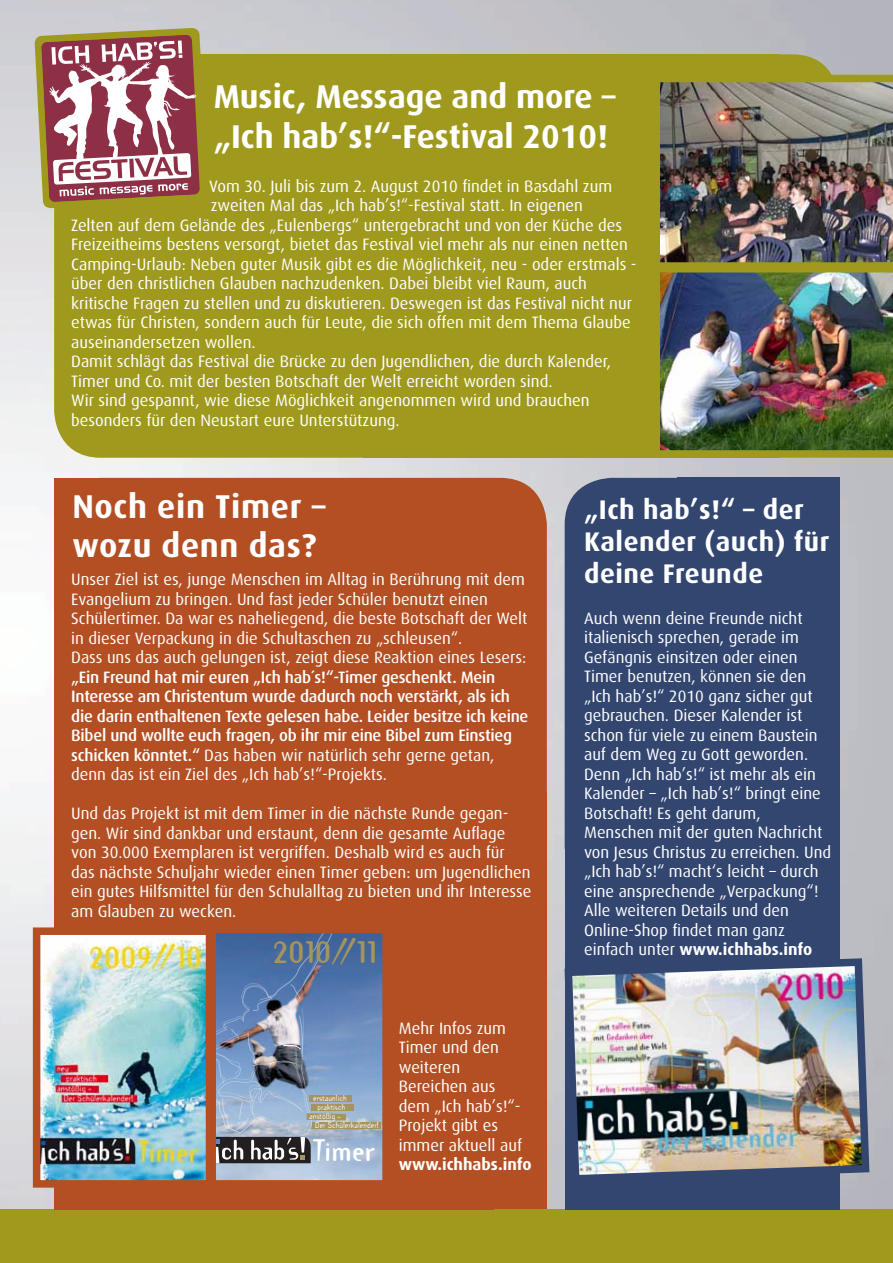
<style>
.page{position:relative;width:893px;height:1263px;background:#fff}
.page>*{position:absolute;margin:0;border:0;box-sizing:border-box;transform-origin:0 0}
.t1{font:700 33px/39.6px "Dax";color:#fff}
.t2{font:700 33px/39.6px "Dax";letter-spacing:.02em;color:#fff}
.t3{font:700 30.3px "Template Gothic";color:#a5945c}
.t4{font:700 27.3px "Template Gothic";color:#fff}
.t5{font:700 27px/32.4px "Dax";letter-spacing:.02em;color:#fff}
.t6{font:16.5px/19.5px "Dax";color:#fff}
.t7{font:500 16.5px/19.5px "Dax";letter-spacing:-.015em;color:#fff}
.t8{font:700 16.5px "Dax";color:#fff}
.t9{font:7.65px "Template Gothic Reg";color:#fff}
.s1{font-weight:400}
.s2{font-weight:700}
</style>
<div class="page">
<img style="left:0;top:0;width:893px;height:1209px">
<div style="left:0;top:1209px;width:893px;height:54px;background:#9f9a1e"></div>
<div style="left:565px;top:840px;width:275px;height:369px;background:#324670"></div>
<div style="left:565px;top:478px;width:275px;height:415px;background:#324670;border-radius:47px"></div>
<div style="left:363px;top:54px;width:417px;height:404px;background:#9f9a1e"></div>
<div style="left:167px;top:54px;width:271px;height:397px;background:#9f9a1e"></div>
<div style="left:456px;top:54px;width:383px;height:330px;background:#9f9a1e;border-radius:47px"></div>
<div style="left:54px;top:134px;width:384px;height:324px;background:#9f9a1e;border-radius:47px"></div>
<div style="left:677px;top:478px;width:163px;height:731px;background:#324670"></div>
<div style="left:54px;top:478px;width:440px;height:731px;background:#b34f23"></div>
<div style="left:54px;top:478px;width:493px;height:415px;background:#b34f23;border-radius:47px"></div>
<div style="left:298px;top:793px;width:249px;height:416px;background:#b34f23"></div>
<img style="left:660px;top:270px;width:233px;height:188px">
<img style="left:660px;top:75px;width:233px;height:195px">
<img style="left:217px;top:935px;width:164px;height:243px">
<div style="left:309px;top:1095px;width:42px;height:6px;background:#a5945c"></div>
<img style="left:217px;top:935px;width:129px;height:228px">
<div style="left:311px;top:1104px;width:43px;height:7px;background:#a5945c"></div>
<div style="left:312px;top:1122px;width:69px;height:7px;background:#a5945c"></div>
<div style="left:208px;top:926px;width:182px;height:261px;border:8px solid #b34f23"></div>
<img style="left:42px;top:936px;width:162px;height:242px">
<div style="left:33px;top:927px;width:180px;height:260px;border:8px solid #b34f23"></div>
<img style="left:561px;top:954px;width:312px;height:232px">
<svg style="left:34px;top:28px;width:174px;height:180px"></svg>
<h1 class="t1" style="left:214px;top:77px;width:403px">Music, Message and more – „Ich hab’s!“-Festival 2010!</h1>
<p class="t6" style="left:209px;top:176px;width:404px">Vom 30. Juli bis zum 2. August 2010 findet in Basdahl zum</p>
<p class="t6" style="left:211px;top:196px;width:374px">zweiten Mal das „Ich hab’s!“-Festival statt. In eigenen</p>
<p class="t6" style="left:71px;top:215px;width:552px">Zelten auf dem Gelände des „Eulenbergs“ untergebracht und von der Küche des</p>
<p class="t6" style="left:71px;top:235px;width:558px">Freizeitheims bestens versorgt, bietet das Festival viel mehr als nur einen netten</p>
<p class="t6" style="left:71px;top:254px;width:567px">Camping-Urlaub: Neben guter Musik gibt es die Möglichkeit, neu - oder erstmals -</p>
<p class="t6" style="left:71px;top:274px;width:517px">über den christlichen Glauben nachzudenken. Dabei bleibt viel Raum, auch</p>
<p class="t6" style="left:71px;top:293px;width:562px">kritische Fragen zu stellen und zu diskutieren. Deswegen ist das Festival nicht nur</p>
<p class="t6" style="left:71px;top:313px;width:561px">etwas für Christen, sondern auch für Leute, die sich offen mit dem Thema Glaube</p>
<p class="t6" style="left:71px;top:332px;width:186px">auseinandersetzen wollen.</p>
<p class="t6" style="left:71px;top:352px;width:541px">Damit schlägt das Festival die Brücke zu den Jugendlichen, die durch Kalender,</p>
<p class="t6" style="left:71px;top:371px;width:483px">Timer und Co. mit der besten Botschaft der Welt erreicht worden sind.</p>
<p class="t6" style="left:71px;top:391px;width:520px">Wir sind gespannt, wie diese Möglichkeit angenommen wird und brauchen</p>
<p class="t6" style="left:71px;top:410px;width:330px">besonders für den Neustart eure Unterstützung.</p>
<h1 class="t2" style="left:72px;top:486px;width:255px">Noch ein Timer – wozu denn das?</h1>
<p class="t6" style="left:71px;top:570px;width:458px">Unser Ziel ist es, junge Menschen im Alltag in Berührung mit dem Evangelium zu bringen. Und fast jeder Schüler benutzt einen Schülertimer. Da war es naheliegend, die beste Botschaft der Welt in dieser Verpackung in die Schultaschen zu „schleusen“.<br>Dass uns das auch gelungen ist, zeigt diese Reaktion eines Lesers:</p>
<p class="t7" style="left:71px;top:667px;width:459px">„Ein Freund hat mir euren „Ich hab´s!“-Timer geschenkt. Mein Interesse am Christentum wurde dadurch noch verstärkt, als ich die darin enthaltenen Texte gelesen habe. Leider besitze ich keine Bibel und wollte euch fragen, ob ihr mir eine Bibel zum Einstieg schicken könntet.“ <span class="s1">Das haben wir natürlich sehr gerne getan, denn das ist ein Ziel des „Ich hab’s!“-Projekts.</span></p>
<p class="t6" style="left:71px;top:804px;width:462px">Und das Projekt ist mit dem Timer in die nächste Runde gegan&shy;gen. Wir sind dankbar und erstaunt, denn die gesamte Auflage von 30.000 Exemplaren ist vergriffen. Deshalb wird es auch für das nächste Schuljahr wieder einen Timer geben: um Jugendlichen ein gutes Hilfsmittel für den Schulalltag zu bieten und ihr Interesse am Glauben zu wecken.</p>
<h2 class="t3" style="left:273px;top:930px;width:106px">2010//11</h2>
<p class="t9" style="left:313px;top:1092px;width:35px">erstaunlich</p>
<p class="t9" style="left:317px;top:1101px;width:30px">praktisch</p>
<p class="t9" style="left:309px;top:1111px;width:33px">anstößig –</p>
<p class="t9" style="left:315px;top:1120px;width:65px">Der Schülerkalender!</p>
<h3 class="t4" style="left:314px;top:1131px;width:63px">Timer</h3>
<p class="t6" style="left:399px;top:1018px;width:125px">Mehr Infos zum<br>Timer und den weiteren<br>Bereichen aus dem „Ich hab’s!“-<br>Projekt gibt es immer aktuell auf</p>
<p class="t8" style="left:399px;top:1155px;width:134px">www.ichhabs.info</p>
<h3 class="t5" style="left:584px;top:493px;width:247px">„Ich hab’s!“ – der<br>Kalender (auch) für deine Freunde</h3>
<p class="t6" style="left:584px;top:609px;width:249px">Auch wenn deine Freunde nicht italienisch sprechen, gerade im<br>Gefängnis einsitzen oder einen<br>Timer benutzen, können sie den „Ich hab’s!“ 2010 ganz sicher gut gebrauchen. Dieser Kalender ist schon für viele zu einem Baustein auf dem Weg zu Gott geworden.<br>Denn „Ich hab’s!“ ist mehr als ein<br>Kalender – „Ich hab’s!“ bringt eine<br>Botschaft! Es geht darum,<br>Menschen mit der guten Nachricht von Jesus Christus zu erreichen. Und „Ich hab’s!“ macht‘s leicht – durch eine ansprechende „Verpackung“!<br>Alle weiteren Details und den<br>Online-Shop findet man ganz einfach unter <span class="s2">www.ichhabs.info</span></p>
</div>
